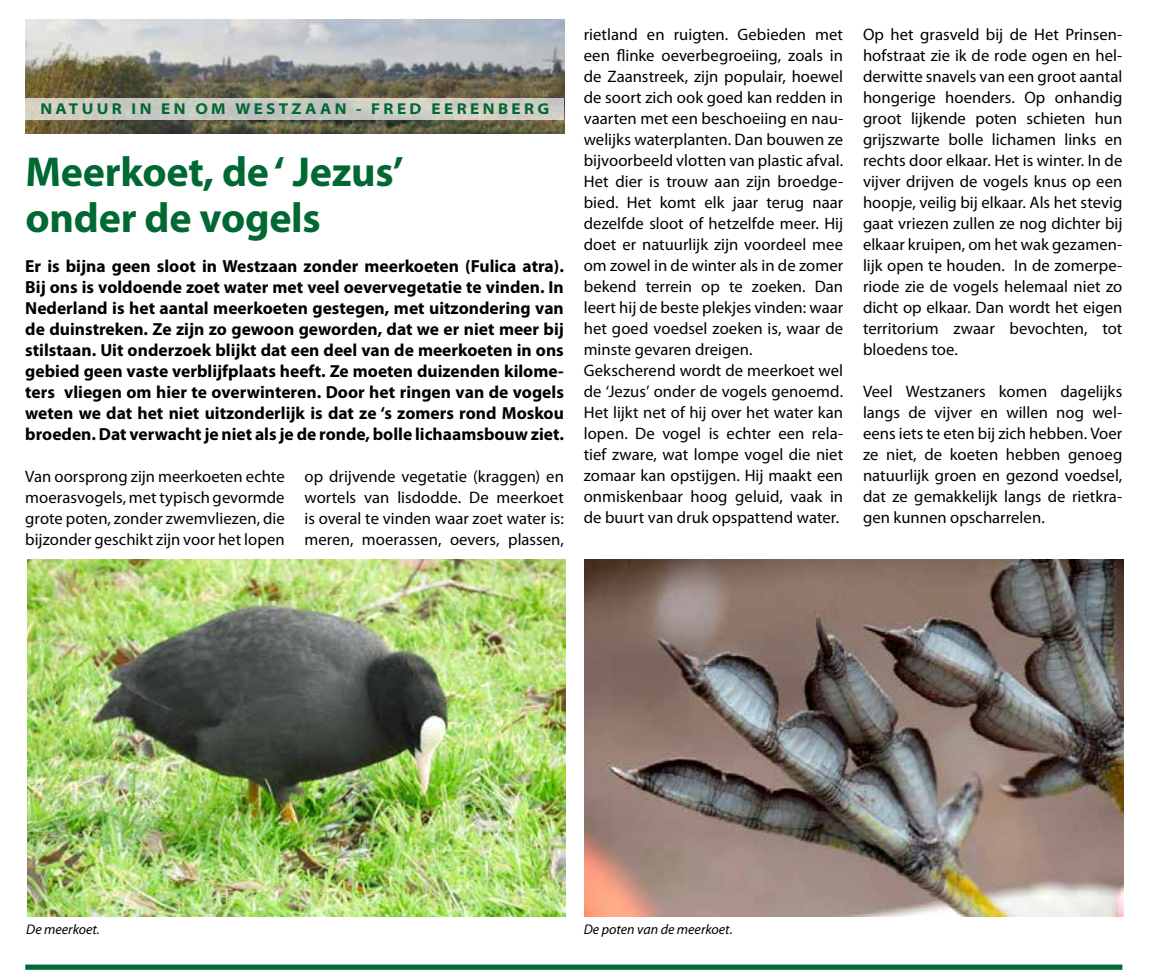
<style>
.page{position:relative;width:1169px;height:972px;background:#fff}
.page>*{position:absolute;margin:0;border:0;box-sizing:border-box;transform-origin:0 0}
.t1{font:700 42px/45.5px "Myriad Pro";letter-spacing:-.005em;color:#006833}
.t2{font:700 17.5px/21px "Myriad Pro";color:#000;text-align:justify}
.t3{font:16.62px/21px "Myriad Pro";letter-spacing:.005em;color:#000;text-align:justify}
.t4{font:700 semi-expanded 15.75px "Myriad Pro";letter-spacing:.215em;color:#006833}
.t5{font:italic 14px "Myriad Pro";color:#000}
</style>
<div class="page">
<img style="left:25px;top:19px;width:539px;height:114px">
<svg style="left:25px;top:98px;width:539px;height:21px;background:#cbcac3"></svg>
<div style="left:25px;top:964px;width:1097px;height:6px;background:#006833"></div>
<img style="left:584px;top:559px;width:539px;height:357px">
<img style="left:27px;top:559px;width:538px;height:357px">
<p class="t4" style="left:40px;top:100px;width:510px">NATUUR IN EN OM WESTZAAN - FRED EERENBERG</p>
<h1 class="t1" style="left:26px;top:150px;width:380px">Meerkoet, de ‘ Jezus’ onder de vogels</h1>
<p class="t2" style="left:25px;top:255px;width:540px">Er is bijna geen sloot in Westzaan zonder meerkoeten (Fulica atra).<br>Bij ons is voldoende zoet water met veel oevervegetatie te vinden. In Nederland is het aantal meerkoeten gestegen, met uitzondering van de duinstreken. Ze zijn zo gewoon geworden, dat we er niet meer bij stilstaan. Uit onderzoek blijkt dat een deel van de meerkoeten in ons gebied geen vaste verblijfplaats heeft. Ze moeten duizenden kilome&shy;ters vliegen om hier te overwinteren. Door het ringen van de vogels weten we dat het niet uitzonderlijk is dat ze ‘s zomers rond Moskou broeden. Dat verwacht je niet als je de ronde, bolle lichaamsbouw ziet.</p>
<p class="t3" style="left:25px;top:466px;width:261px">Van oorsprong zijn meerkoeten echte moerasvogels, met typisch gevormde grote poten, zonder zwemvliezen, die bijzonder geschikt zijn voor het lopen</p>
<p class="t3" style="left:304px;top:466px;width:261px">op drijvende vegetatie (kraggen) en wortels van lisdodde. De meerkoet is overal te vinden waar zoet water is: meren, moerassen, oevers, plassen,</p>
<p class="t3" style="left:583px;top:25px;width:261px;text-align:left">rietland en ruigten. Gebieden met een flinke oeverbegroeiing, zoals in de Zaanstreek, zijn populair, hoewel de soort zich ook goed kan redden in vaarten met een beschoeiing en nau&shy;welijks waterplanten. Dan bouwen ze bijvoorbeeld vlotten van plastic afval.<br>Het dier is trouw aan zijn broedge&shy;bied. Het komt elk jaar terug naar dezelfde sloot of hetzelfde meer. Hij doet er natuurlijk zijn voordeel mee om zowel in de winter als in de zomer bekend terrein op te zoeken. Dan leert hij de beste plekjes vinden: waar het goed voedsel zoeken is, waar de minste gevaren dreigen.<br>Gekscherend wordt de meerkoet wel de ‘Jezus’ onder de vogels genoemd.<br>Het lijkt net of hij over het water kan lopen. De vogel is echter een rela&shy;tief zware, wat lompe vogel die niet zomaar kan opstijgen. Hij maakt een onmiskenbaar hoog geluid, vaak in de buurt van druk opspattend water.</p>
<p class="t3" style="left:862px;top:25px;width:261px">Op het grasveld bij de Het Prinsen&shy;hofstraat zie ik de rode ogen en hel&shy;derwitte snavels van een groot aantal hongerige hoenders. Op onhandig groot lijkende poten schieten hun grijszwarte bolle lichamen links en rechts door elkaar. Het is winter. In de vijver drijven de vogels knus op een hoopje, veilig bij elkaar. Als het stevig gaat vriezen zullen ze nog dichter bij elkaar kruipen, om het wak gezamen&shy;lijk open te houden. In de zomerpe&shy;riode zie de vogels helemaal niet zo dicht op elkaar. Dan wordt het eigen territorium zwaar bevochten, tot bloedens toe.</p>
<p class="t3" style="left:862px;top:382px;width:261px">Veel Westzaners komen dagelijks langs de vijver en willen nog wel&shy;eens iets te eten bij zich hebben. Voer ze niet, de koeten hebben genoeg natuurlijk groen en gezond voedsel, dat ze gemakkelijk langs de rietkra&shy;gen kunnen opscharrelen.</p>
<p class="t5" style="left:26px;top:922px;width:75px">De meerkoet.</p>
<p class="t5" style="left:583px;top:922px;width:150px">De poten van de meerkoet.</p>
</div>
